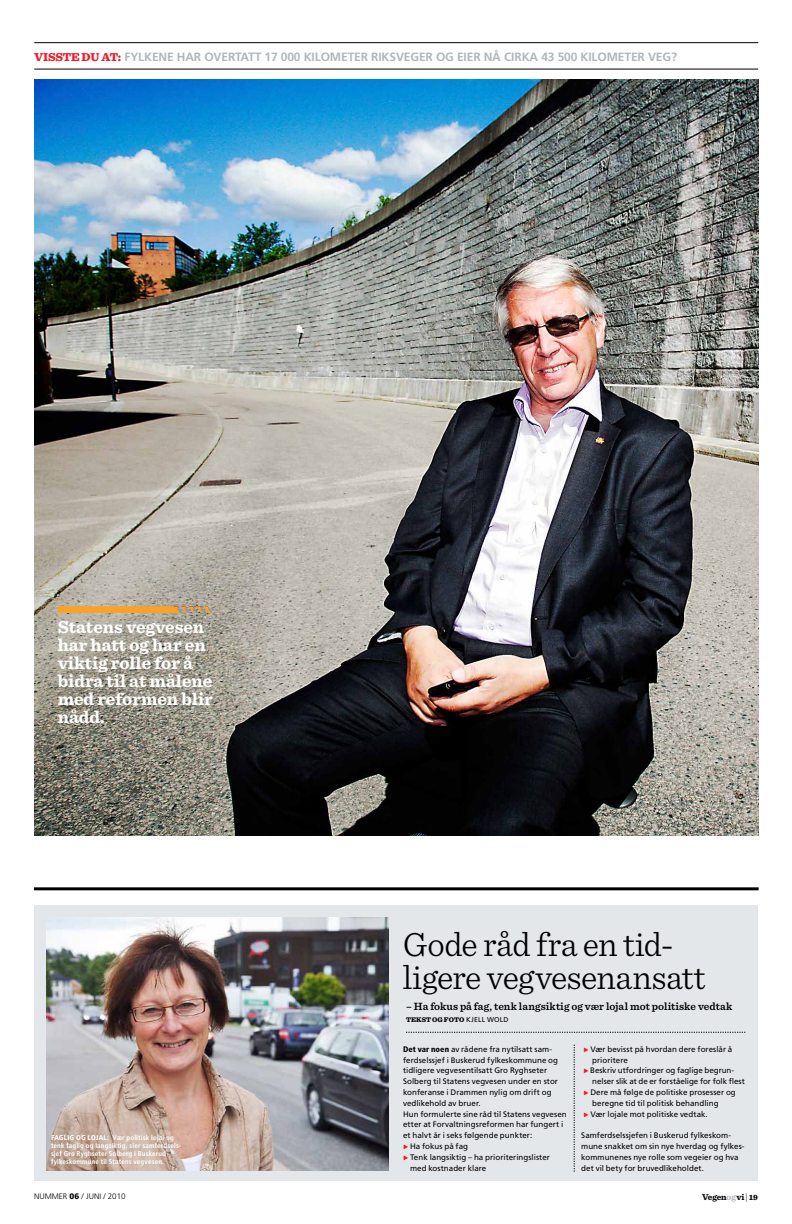
<style>
.page{position:relative;width:792px;height:1224px;background:#fff}
.page>*{position:absolute;margin:0;border:0;box-sizing:border-box;transform-origin:0 0}
.t1{font:300 35px/33px "Sentinel";letter-spacing:-.015em;color:#000}
.t2{font:700 18px/18px "Sentinel";color:#fff}
.t3{font:700 12px "Frutiger";letter-spacing:-.01em;color:#b0b7bb}
.t4{font:600 11px "Sentinel";letter-spacing:.005em;color:#000}
.t5{font:700 8.8px "Sentinel";letter-spacing:-.015em;color:#000}
.t6{font:8px/10.8px "Frutiger";color:#000}
.t7{font:300 8px "Frutiger";color:#000}
.t8{font:700 condensed 7px/8px "Frutiger";letter-spacing:.02em;color:#fff}
.t9{font:900 7px "Sentinel";letter-spacing:.01em;color:#000}
.s1{font-family:"Sentinel";font-weight:900;color:#ed1c2e}
.s2{font-weight:900}
.s3{font-family:"Frutiger";font-weight:400}
.s4{font-weight:900;font-stretch:condensed}
.s5{font-family:"Tisa OT";font-size:8.8px;color:#ed1c2e}
.s6{color:#b0b7bb}
.s7{font-weight:300;font-size:9.6px}
.s8{font-weight:900;font-size:8px}
</style>
<div class="page">
<div style="left:35px;top:906px;width:723px;height:275px;background:#e4e7e9"></div>
<img style="left:34px;top:80px;width:725px;height:756px">
<hr style="left:34px;top:69px;width:724px;height:1px;background:#000">
<hr style="left:34px;top:42px;width:724px;height:1px;background:#000">
<svg style="left:58px;top:606px;width:154px;height:7px"></svg>
<svg style="left:574px;top:1045px;width:1px;height:127px"></svg>
<img style="left:47px;top:917px;width:342px;height:254px">
<svg style="left:406px;top:1032px;width:339px;height:1px"></svg>
<hr style="left:34px;top:887px;width:725px;height:3px;background:#000">
<h3 class="t3" style="left:34px;top:49px;width:644px"><span class="s1">VISSTE DU AT:</span> FYLKENE HAR OVERTATT 17 000 KILOMETER RIKSVEGER OG EIER NÅ CIRKA 43 500 KILOMETER VEG?</h3>
<h2 class="t2" style="left:58px;top:617px;width:157px">Statens vegvesen har hatt og har en viktig rolle for å bidra til at målene med reformen blir nådd.</h2>
<p class="t8" style="left:51px;top:1134px;width:132px"><span class="s2">FAGLIG OG LOJAL</span>: Vær politisk lojal og tenk faglig og langsiktig, sier samferdsels&shy;sjef Gro Ryghseter Solberg i Buskerud fylkeskommune til Statens vegvesen.</p>
<h1 class="t1" style="left:403px;top:925px;width:305px">Gode råd fra en tid&shy;ligere vegvesenansatt</h1>
<h3 class="t4" style="left:406px;top:998px;width:328px">– Ha fokus på fag, tenk langsiktig og vær lojal mot politiske vedtak</h3>
<p class="t9" style="left:406px;top:1014px;width:103px">TEKST OG FOTO <span class="s3">Kjell Wold</span></p>
<p class="t6" style="left:403px;top:1044px;width:151px"><span class="s4">Det var noen</span> av rådene fra nytilsatt sam-</p>
<p class="t6" style="left:403px;top:1055px;width:157px">ferdselssjef i Buskerud fylkeskommune og</p>
<p class="t6" style="left:403px;top:1065px;width:146px">tidligere vegvesentilsatt Gro Ryghseter</p>
<p class="t6" style="left:403px;top:1076px;width:156px">Solberg til Statens vegvesen under en stor</p>
<p class="t6" style="left:403px;top:1087px;width:150px">konferanse i Drammen nylig om drift og</p>
<p class="t6" style="left:403px;top:1098px;width:79px">vedlikehold av bruer.</p>
<p class="t6" style="left:403px;top:1109px;width:165px">Hun formulerte sine råd til Statens vegvesen</p>
<p class="t6" style="left:403px;top:1119px;width:162px">etter at Forvaltningsreformen har fungert i</p>
<p class="t6" style="left:403px;top:1130px;width:131px">et halvt år i seks følgende punkter:</p>
<p class="t6" style="left:403px;top:1141px;width:66px"><span class="s5">▸</span> Ha fokus på fag</p>
<p class="t6" style="left:403px;top:1152px;width:148px"><span class="s5">▸</span> Tenk langsiktig – ha prioriteringslister</p>
<p class="t6" style="left:410px;top:1163px;width:78px">med kostnader klare</p>
<p class="t6" style="left:583px;top:1044px;width:150px"><span class="s5">▸</span> Vær bevisst på hvordan dere foreslår å</p>
<p class="t6" style="left:592px;top:1055px;width:37px">prioritere</p>
<p class="t6" style="left:583px;top:1065px;width:152px"><span class="s5">▸</span> Beskriv utfordringer og faglige begrun-</p>
<p class="t6" style="left:592px;top:1076px;width:154px">nelser slik at de er forståelige for folk flest</p>
<p class="t6" style="left:583px;top:1087px;width:154px"><span class="s5">▸</span> Dere må følge de politiske prosesser og</p>
<p class="t6" style="left:592px;top:1098px;width:128px">beregne tid til politisk behandling</p>
<p class="t6" style="left:583px;top:1109px;width:126px"><span class="s5">▸</span> Vær lojale mot politiske vedtak.</p>
<p class="t6" style="left:581px;top:1130px;width:165px">Samferdselssjefen i Buskerud fylkeskom&shy;mune snakket om sin nye hverdag og fylkes&shy;kommunenes nye rolle som vegeier og hva det vil bety for bruvedlikeholdet.</p>
<p class="t7" style="left:34px;top:1192px;width:93px">NUMMER <span class="s2">06</span> / JUNI / 2010</p>
<p class="t5" style="left:702px;top:1190px;width:57px">Vegen<span class="s6">og</span>vi<span class="s7">|</span> <span class="s8">19</span></p>
</div>
